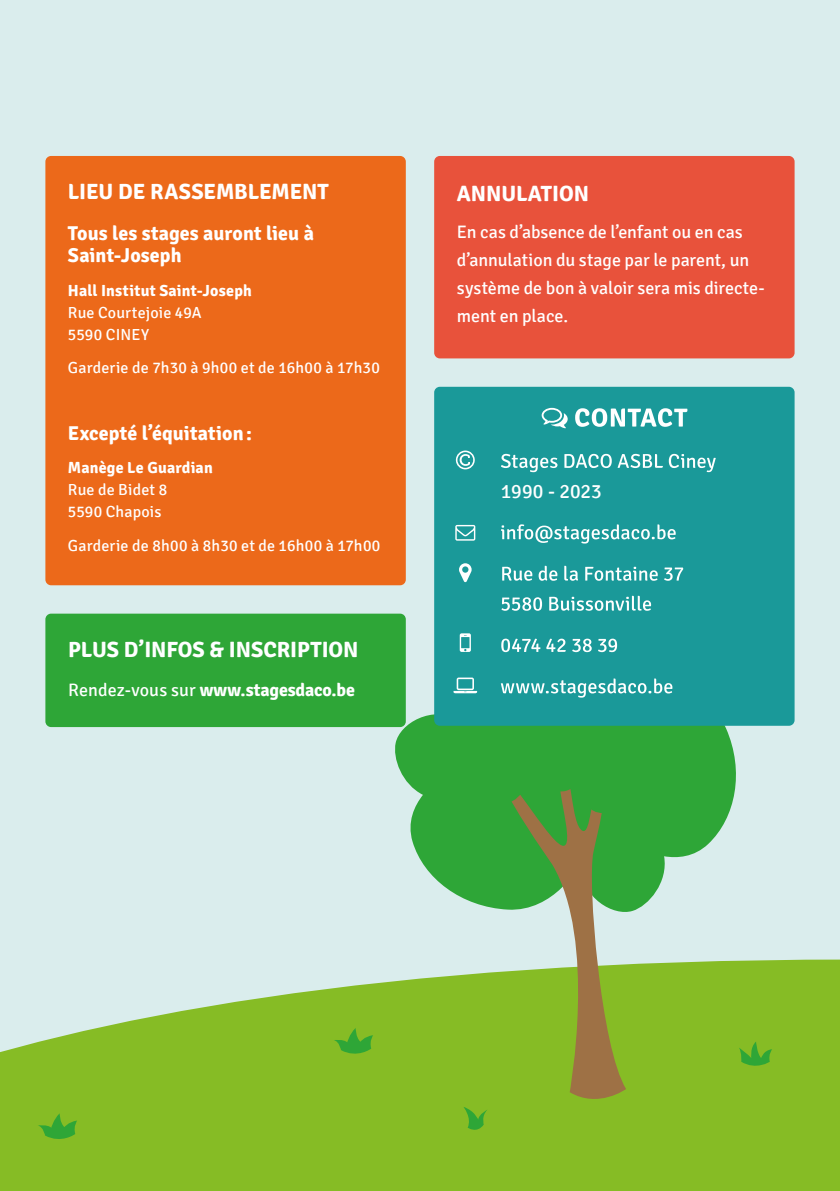
<style>
.page{position:relative;width:840px;height:1191px;background:#fff}
.page>*{position:absolute;margin:0;border:0;box-sizing:border-box;transform-origin:0 0}
.t1{font:700 22px "Signika";letter-spacing:-.005em;color:#fff}
.t2{font:700 20px/22px "Signika";letter-spacing:.005em;color:#fff}
.t3{font:20px "Signika";color:#fff}
.t4{font:18px/28px "Signika";letter-spacing:-.005em;color:#fff}
.t5{font:700 18px "Signika";letter-spacing:-.01em;color:#fff}
.t6{font:16px/22px "Signika";letter-spacing:.01em;color:#fff}
.t7{font:700 16px "Signika";letter-spacing:.01em;color:#fff}
.s1{font-weight:400}
</style>
<div class="page">
<div style="left:0;top:0;width:839px;height:1191px;background:#daeded"></div>
<svg style="left:0;top:959px;width:839px;height:232px;background:#91c23f"></svg>
<svg style="left:392px;top:576px;width:344px;height:336px;fill:#2ea637"></svg>
<svg style="left:495px;top:768px;width:130px;height:341px"></svg>
<div style="left:472px;top:738px;width:143px;height:79px;background:#2ea637"></div>
<svg style="left:333px;top:1028px;width:40px;height:30px"></svg>
<svg style="left:38px;top:1113px;width:39px;height:31px"></svg>
<svg style="left:738px;top:1041px;width:33px;height:29px"></svg>
<svg style="left:463px;top:1106px;width:24px;height:28px"></svg>
<div style="left:45px;top:613px;width:360px;height:114px;background:#2ea637;border-radius:6px"></div>
<div style="left:45px;top:156px;width:360px;height:429px;background:#ec691a;border-radius:6px"></div>
<div style="left:434px;top:156px;width:360px;height:202px;background:#e8523b;border-radius:6px"></div>
<div style="left:434px;top:387px;width:360px;height:339px;background:#1a9999;border-radius:6px"></div>
<svg style="left:541px;top:408px;width:146px;height:20px"></svg>
<svg style="left:453px;top:677px;width:24px;height:16px"></svg>
<svg style="left:459px;top:633px;width:11px;height:19px"></svg>
<svg style="left:459px;top:563px;width:12px;height:19px"></svg>
<svg style="left:455px;top:525px;width:20px;height:15px"></svg>
<svg style="left:455px;top:450px;width:19px;height:19px"></svg>
<svg style="left:500px;top:678px;width:172px;height:19px"></svg>
<svg style="left:501px;top:638px;width:115px;height:14px"></svg>
<svg style="left:501px;top:596px;width:149px;height:15px"></svg>
<svg style="left:502px;top:566px;width:180px;height:15px"></svg>
<svg style="left:501px;top:524px;width:174px;height:19px"></svg>
<svg style="left:501px;top:454px;width:214px;height:18px"></svg>
<h1 class="t1" style="left:68px;top:179px;width:262px">LIEU DE RASSEMBLEMENT</h1>
<h1 class="t1" style="left:456px;top:181px;width:134px">ANNULATION</h1>
<p class="t2" style="left:68px;top:223px;width:247px">Tous les stages auront lieu à<br>Saint-Joseph</p>
<p class="t7" style="left:68px;top:281px;width:185px">Hall Institut Saint-Joseph</p>
<p class="t6" style="left:68px;top:302px;width:135px">Rue Courtejoie 49A<br>5590 CINEY</p>
<p class="t6" style="left:68px;top:357px;width:313px">Garderie de 7h30 à 9h00 et de 16h00 à 17h30</p>
<p class="t2" style="left:68px;top:422px;width:185px">Excepté l’équitation:</p>
<p class="t7" style="left:68px;top:458px;width:146px">Manège Le Guardian</p>
<p class="t6" style="left:68px;top:479px;width:101px">Rue de Bidet 8<br>5590 Chapois</p>
<p class="t6" style="left:68px;top:534px;width:314px">Garderie de 8h00 à 8h30 et de 16h00 à 17h00</p>
<h1 class="t1" style="left:68px;top:636px;width:292px">PLUS D’INFOS &amp; INSCRIPTION</h1>
<p class="t5" style="left:68px;top:679px;width:288px"><span class="s1">Rendez-vous sur</span> www.stagesdaco.be</p>
<p class="t4" style="left:456px;top:218px;width:309px">En cas d’absence de l’enfant ou en cas d’annulation du stage par le parent, un système de bon à valoir sera mis directe&shy;ment en place.</p>
<p class="t3" style="left:500px;top:480px;width:102px">1990 - 2023</p>
</div>
